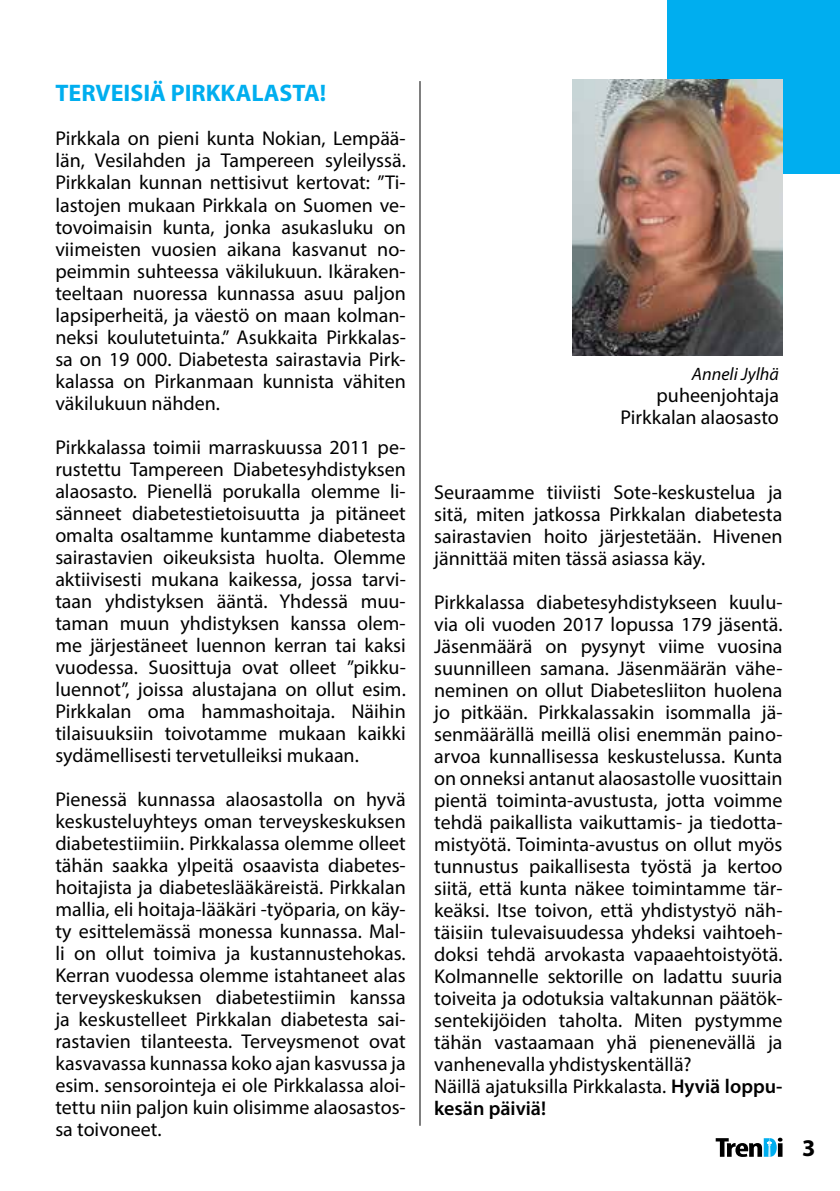
<style>
.page{position:relative;width:840px;height:1191px;background:#fff}
.page>*{position:absolute;margin:0;border:0;box-sizing:border-box;transform-origin:0 0}
.t1{font:700 24px "Myriad Pro";color:#00aeef}
.t2{font:700 24px "Myriad Pro";color:#000}
.t3{font:20px/22px "Myriad Pro";color:#000;text-align:justify}
.t4{font:italic 18px "Myriad Pro";color:#000}
.s1{font-weight:600}
</style>
<div class="page">
<svg style="left:715px;top:1137px;width:67px;height:20px"></svg>
<div style="left:667px;top:0;width:172px;height:173px;background:#00aeef"></div>
<hr style="left:419px;top:81px;width:1px;height:1044px;background:#000">
<img style="left:572px;top:79px;width:210px;height:277px">
<p class="t1" style="left:55px;top:80px;width:272px">TERVEISIÄ PIRKKALASTA!</p>
<p class="t3" style="left:55px;top:127px;width:352px">Pirkkala on pieni kunta Nokian, Lempää&shy;län, Vesilahden ja Tampereen syleilyssä.<br>Pirkkalan kunnan nettisivut kertovat: ”Ti&shy;lastojen mukaan Pirkkala on Suomen ve&shy;tovoimaisin kunta, jonka asukasluku on viimeisten vuosien aikana kasvanut no&shy;peimmin suhteessa väkilukuun. Ikäraken&shy;teeltaan nuoressa kunnassa asuu paljon lapsiperheitä, ja väestö on maan kolman&shy;neksi koulutetuinta.” Asukkaita Pirkkalas&shy;sa on 19 000. Diabetesta sairastavia Pirk&shy;kalassa on Pirkanmaan kunnista vähiten väkilukuun nähden.</p>
<p class="t3" style="left:55px;top:435px;width:352px">Pirkkalassa toimii marraskuussa 2011 pe&shy;rustettu Tampereen Diabetesyhdistyksen alaosasto. Pienellä porukalla olemme li&shy;sänneet diabetestietoisuutta ja pitäneet omalta osaltamme kuntamme diabetesta sairastavien oikeuksista huolta. Olemme aktiivisesti mukana kaikessa, jossa tarvi&shy;taan yhdistyksen ääntä. Yhdessä muu&shy;taman muun yhdistyksen kanssa olem&shy;me järjestäneet luennon kerran tai kaksi vuodessa. Suosittuja ovat olleet ”pikku&shy;luennot”, joissa alustajana on ollut esim.<br>Pirkkalan oma hammashoitaja. Näihin tilaisuuksiin toivotamme mukaan kaikki sydämellisesti tervetulleiksi mukaan.</p>
<p class="t3" style="left:55px;top:787px;width:352px">Pienessä kunnassa alaosastolla on hyvä keskusteluyhteys oman terveyskeskuksen diabetestiimiin. Pirkkalassa olemme olleet tähän saakka ylpeitä osaavista diabetes&shy;hoitajista ja diabeteslääkäreistä. Pirkkalan mallia, eli hoitaja-lääkäri -työparia, on käy&shy;ty esittelemässä monessa kunnassa. Mal&shy;li on ollut toimiva ja kustannustehokas.<br>Kerran vuodessa olemme istahtaneet alas terveyskeskuksen diabetestiimin kanssa ja keskustelleet Pirkkalan diabetesta sai&shy;rastavien tilanteesta. Terveysmenot ovat kasvavassa kunnassa koko ajan kasvussa ja esim. sensorointeja ei ole Pirkkalassa aloi&shy;tettu niin paljon kuin olisimme alaosastos&shy;sa toivoneet.</p>
<p class="t4" style="left:691px;top:365px;width:89px">Anneli Jylhä</p>
<p class="t3" style="left:620px;top:384px;width:160px;text-align:right">puheenjohtaja<br>Pirkkalan alaosasto</p>
<p class="t3" style="left:434px;top:481px;width:349px">Seuraamme tiiviisti Sote-keskustelua ja sitä, miten jatkossa Pirkkalan diabetesta sairastavien hoito järjestetään. Hivenen jännittää miten tässä asiassa käy.</p>
<p class="t3" style="left:434px;top:591px;width:349px;text-align:left">Pirkkalassa diabetesyhdistykseen kuulu&shy;via oli vuoden 2017 lopussa 179 jäsentä.<br>Jäsenmäärä on pysynyt viime vuosina suunnilleen samana. Jäsenmäärän vähe&shy;neminen on ollut Diabetesliiton huolena jo pitkään. Pirkkalassakin isommalla jä&shy;senmäärällä meillä olisi enemmän paino&shy;arvoa kunnallisessa keskustelussa. Kunta on onneksi antanut alaosastolle vuosittain pientä toiminta-avustusta, jotta voimme tehdä paikallista vaikuttamis- ja tiedotta&shy;mistyötä. Toiminta-avustus on ollut myös tunnustus paikallisesta työstä ja kertoo siitä, että kunta näkee toimintamme tär&shy;keäksi. Itse toivon, että yhdistystyö näh&shy;täisiin tulevaisuudessa yhdeksi vaihtoeh&shy;doksi tehdä arvokasta vapaaehtoistyötä.<br>Kolmannelle sektorille on ladattu suuria toiveita ja odotuksia valtakunnan päätök&shy;sentekijöiden taholta. Miten pystymme tähän vastaamaan yhä pienenevällä ja vanhenevalla yhdistyskentällä?<br>Näillä ajatuksilla Pirkkalasta. <span class="s1">Hyviä loppu&shy;kesän päiviä!</span></p>
<p class="t2" style="left:801px;top:1134px;width:15px">3</p>
</div>
